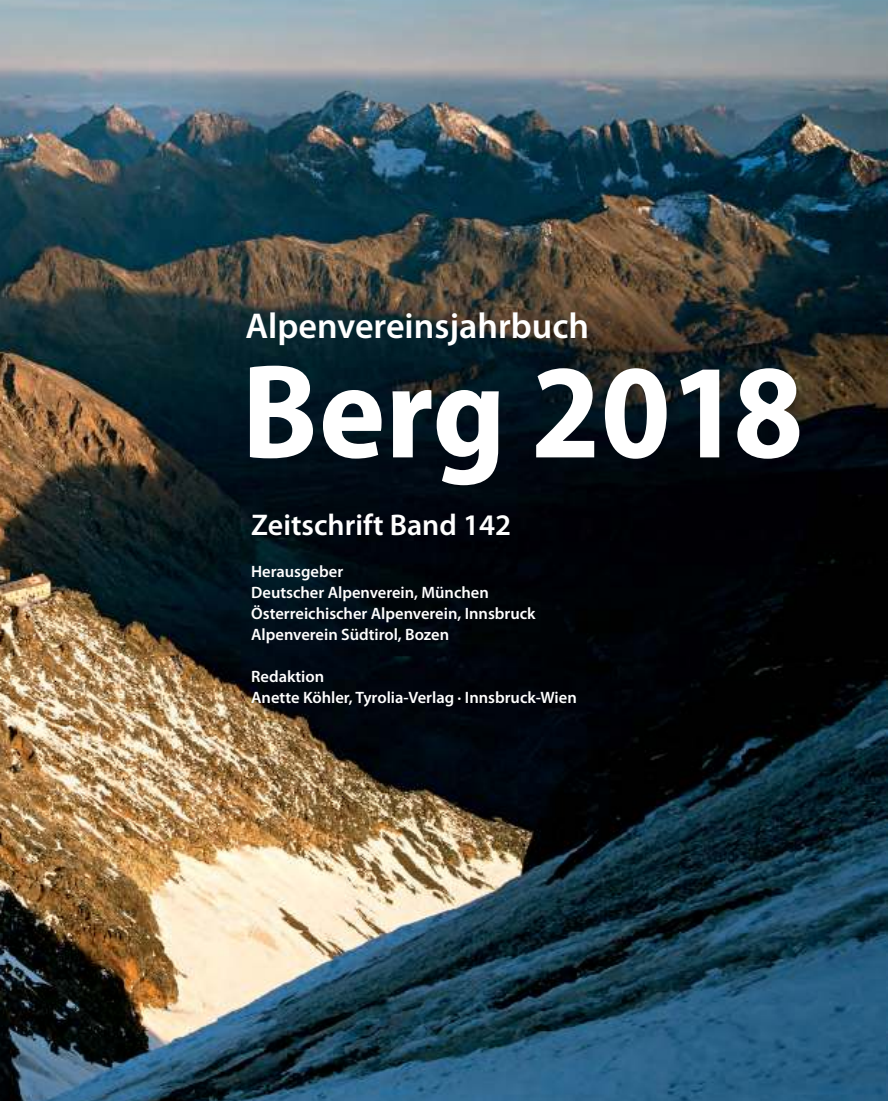
<style>
.page{position:relative;width:888px;height:1101px;background:#fff}
.page>*{position:absolute;margin:0;border:0;box-sizing:border-box;transform-origin:0 0}
.t1{font:700 semi-condensed 135px "Myriad Pro";color:#fff}
.t2{font:600 36px "Myriad Pro";color:#fff}
.t3{font:600 30px "Myriad Pro";color:#fff}
.t4{font:600 16.5px/21px "Myriad Pro";color:#fff}
</style>
<div class="page">
<img style="left:0;top:0;width:888px;height:1100px">
<h2 class="t2" style="left:246px;top:308px;width:345px">Alpenvereinsjahrbuch</h2>
<h1 class="t1" style="left:241px;top:363px;width:563px">Berg 2018</h1>
<h3 class="t3" style="left:251px;top:510px;width:262px">Zeitschrift Band 142</h3>
<p class="t4" style="left:251px;top:561px;width:286px">Herausgeber<br>Deutscher Alpenverein, München<br>Österreichischer Alpenverein, Innsbruck<br>Alpenverein Südtirol, Bozen</p>
<p class="t4" style="left:251px;top:666px;width:327px">Redaktion<br>Anette Köhler, Tyrolia-Verlag · Innsbruck-Wien</p>
</div>
